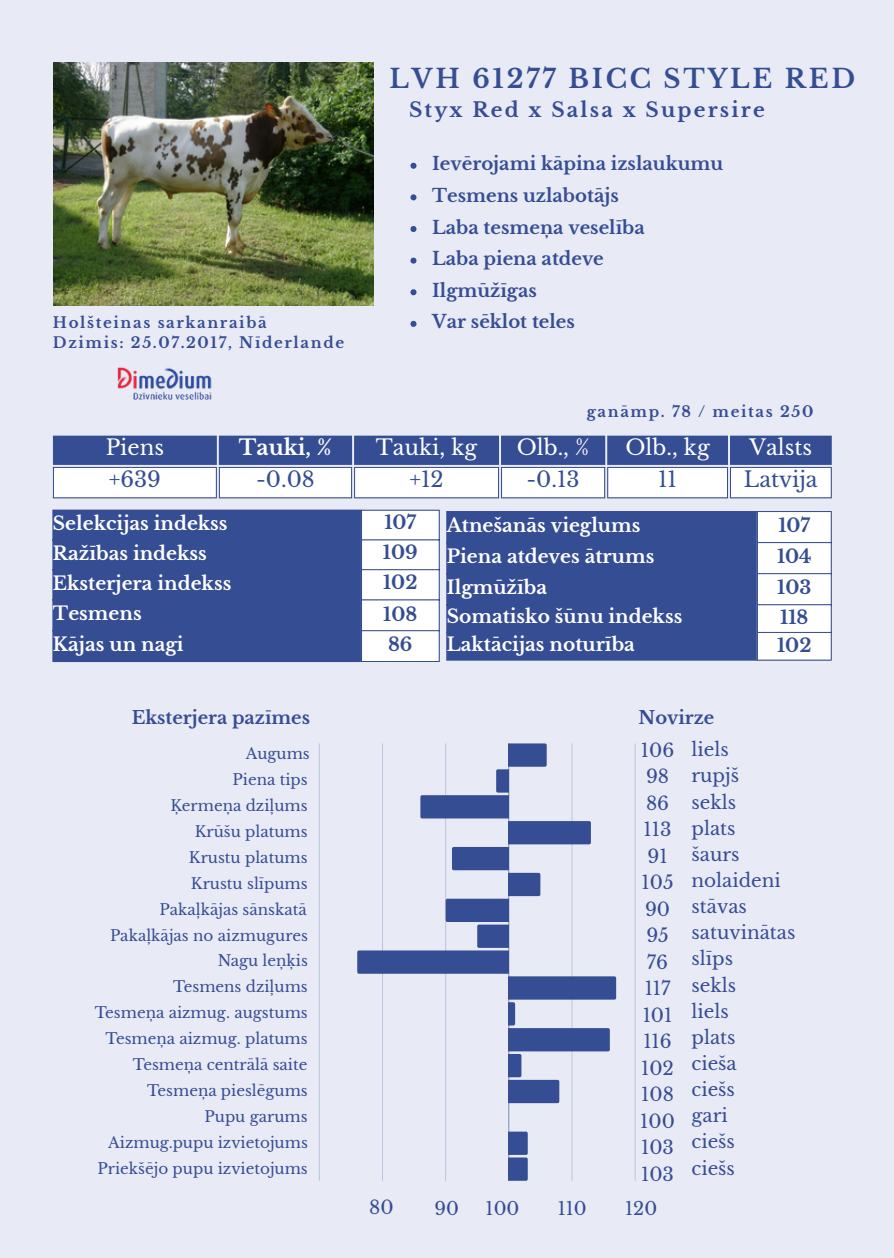
<style>
.page{position:relative;width:894px;height:1258px;background:#fff}
.page>*{position:absolute;margin:0;border:0;box-sizing:border-box;transform-origin:0 0}
.t1{font:700 25.8px "Libre Baskerville";letter-spacing:.11em;color:#354d93}
.t2{font:21.3px "Libre Baskerville";color:#fff}
.t3{font:21.3px "Libre Baskerville";color:#354d93}
.t4{font:700 21.3px "Libre Baskerville";color:#fff}
.t5{font:700 20.1px "Libre Baskerville";letter-spacing:.11em;color:#354d93}
.t6{font:700 18.6px "Libre Baskerville";color:#fff}
.t7{font:18.6px/26.4px "Libre Baskerville";color:#354d93;text-align:center}
.t8{font:700 18.6px "Libre Baskerville";color:#354d93}
.t9{font:700 18px "Libre Baskerville";color:#354d93}
.t10{font:18px "Libre Baskerville";color:#354d93}
.t11{font:15px/25.8px "Libre Baskerville";color:#354d93;text-align:right}
.t12{font:700 15px "Libre Baskerville";letter-spacing:.11em;color:#354d93}
</style>
<div class="page">
<div style="left:0;top:0;width:893px;height:1258px;background:#e8eaf5"></div>
<svg style="left:53px;top:436px;width:778px;height:62px;background:#9aa5c8"></svg>
<hr style="left:729px;top:467px;width:102px;height:1px;background:#354d93">
<hr style="left:729px;top:497px;width:102px;height:1px;background:#354d93">
<img style="left:117px;top:367px;width:95px;height:33px">
<hr style="left:319px;top:743px;width:1px;height:438px;background:#c2c8e0">
<hr style="left:382px;top:743px;width:1px;height:438px;background:#bbc2dc">
<hr style="left:445px;top:743px;width:1px;height:438px;background:#c2c8e0">
<hr style="left:508px;top:743px;width:1px;height:438px;background:#9da8cc">
<hr style="left:571px;top:743px;width:1px;height:438px;background:#d0d5e7">
<hr style="left:634px;top:743px;width:1px;height:438px;background:#d7dbeb">
<svg style="left:357px;top:743px;width:259px;height:360px"></svg>
<svg style="left:508px;top:1131px;width:19px;height:50px"></svg>
<div style="left:53px;top:510px;width:308px;height:152px;background:#354d93"></div>
<div style="left:362px;top:511px;width:76px;height:150px;background:#fff"></div>
<hr style="left:361px;top:511px;width:1px;height:150px;background:#354d93">
<hr style="left:438px;top:511px;width:1px;height:150px;background:#354d93">
<hr style="left:361px;top:510px;width:78px;height:1px;background:#354d93">
<hr style="left:361px;top:539px;width:78px;height:1px;background:#354d93">
<hr style="left:361px;top:569px;width:78px;height:1px;background:#354d93">
<hr style="left:361px;top:599px;width:78px;height:1px;background:#354d93">
<hr style="left:361px;top:630px;width:78px;height:1px;background:#354d93">
<hr style="left:361px;top:661px;width:78px;height:1px;background:#354d93">
<div style="left:446px;top:511px;width:310px;height:150px;background:#354d93"></div>
<div style="left:756px;top:512px;width:75px;height:149px;background:#fff"></div>
<hr style="left:756px;top:512px;width:1px;height:147px;background:#354d93">
<hr style="left:830px;top:512px;width:1px;height:147px;background:#354d93">
<hr style="left:756px;top:511px;width:75px;height:1px;background:#354d93">
<hr style="left:756px;top:542px;width:75px;height:1px;background:#354d93">
<hr style="left:756px;top:573px;width:75px;height:1px;background:#354d93">
<hr style="left:756px;top:604px;width:75px;height:1px;background:#354d93">
<hr style="left:756px;top:632px;width:75px;height:1px;background:#354d93">
<hr style="left:756px;top:659px;width:75px;height:1px;background:#354d93">
<img style="left:54px;top:62px;width:319px;height:243px">
<svg style="left:410px;top:163px;width:6px;height:6px"></svg>
<svg style="left:410px;top:194px;width:6px;height:6px"></svg>
<svg style="left:410px;top:226px;width:6px;height:6px"></svg>
<svg style="left:410px;top:258px;width:6px;height:6px"></svg>
<svg style="left:410px;top:289px;width:6px;height:6px"></svg>
<svg style="left:410px;top:321px;width:6px;height:6px"></svg>
<p class="t1" style="left:389px;top:63px;width:467px">LVH 61277 BICC STYLE RED</p>
<p class="t5" style="left:409px;top:97px;width:357px">Styx Red x Salsa x Supersire</p>
<p class="t9" style="left:432px;top:153px;width:292px">Ievērojami kāpina izslaukumu</p>
<p class="t9" style="left:432px;top:184px;width:188px">Tesmens uzlabotājs</p>
<p class="t9" style="left:432px;top:216px;width:214px">Laba tesmeņa veselība</p>
<p class="t9" style="left:432px;top:248px;width:173px">Laba piena atdeve</p>
<p class="t9" style="left:432px;top:279px;width:106px">Ilgmūžīgas</p>
<p class="t12" style="left:53px;top:314px;width:215px">Holšteinas sarkanraibā</p>
<p class="t9" style="left:432px;top:311px;width:144px">Var sēklot teles</p>
<p class="t12" style="left:53px;top:334px;width:292px">Dzimis: 25.07.2017, Nīderlande</p>
<p class="t12" style="left:586px;top:403px;width:228px">ganāmp. 78 / meitas 250</p>
<p class="t2" style="left:106px;top:434px;width:60px">Piens</p>
<p class="t4" style="left:239px;top:434px;width:95px">Tauki, %</p>
<p class="t2" style="left:376px;top:434px;width:103px">Tauki, kg</p>
<p class="t2" style="left:516px;top:434px;width:74px">Olb., %</p>
<h1 class="t2" style="left:625px;top:434px;width:86px">Olb., kg</h1>
<h2 class="t2" style="left:749px;top:434px;width:64px">Valsts</h2>
<p class="t3" style="left:109px;top:467px;width:54px">+639</p>
<p class="t3" style="left:256px;top:467px;width:60px">-0.08</p>
<p class="t3" style="left:409px;top:467px;width:36px">+12</p>
<p class="t3" style="left:526px;top:467px;width:55px">-0.13</p>
<p class="t3" style="left:658px;top:467px;width:20px">11</p>
<p class="t3" style="left:743px;top:467px;width:75px">Latvija</p>
<p class="t6" style="left:53px;top:512px;width:176px">Selekcijas indekss</p>
<p class="t8" style="left:384px;top:511px;width:33px">107</p>
<p class="t6" style="left:53px;top:542px;width:155px">Ražības indekss</p>
<p class="t8" style="left:383px;top:541px;width:36px">109</p>
<p class="t6" style="left:53px;top:572px;width:180px">Eksterjera indekss</p>
<p class="t8" style="left:383px;top:571px;width:36px">102</p>
<p class="t6" style="left:53px;top:602px;width:90px">Tesmens</p>
<p class="t8" style="left:383px;top:602px;width:35px">108</p>
<p class="t6" style="left:53px;top:633px;width:132px">Kājas un nagi</p>
<p class="t8" style="left:388px;top:633px;width:26px">86</p>
<p class="t6" style="left:446px;top:514px;width:195px">Atnešanās vieglums</p>
<p class="t8" style="left:778px;top:514px;width:33px">107</p>
<p class="t6" style="left:446px;top:545px;width:209px">Piena atdeves ātrums</p>
<p class="t8" style="left:776px;top:545px;width:36px">104</p>
<p class="t6" style="left:446px;top:576px;width:102px">Ilgmūžība</p>
<p class="t8" style="left:777px;top:576px;width:36px">103</p>
<p class="t6" style="left:446px;top:605px;width:237px">Somatisko šūnu indekss</p>
<p class="t8" style="left:780px;top:606px;width:30px">118</p>
<p class="t6" style="left:446px;top:633px;width:189px">Laktācijas noturība</p>
<p class="t8" style="left:776px;top:633px;width:36px">102</p>
<h3 class="t9" style="left:132px;top:707px;width:180px">Eksterjera pazīmes</h3>
<h4 class="t9" style="left:638px;top:707px;width:77px">Novirze</h4>
<h3 class="t7" style="left:691px;top:737px;width:106px;text-align:left">liels<br>rupjš<br>sekls<br>plats<br>šaurs nolaideni stāvas satuvinātas slīps<br>sekls<br>liels<br>plats<br>cieša<br>ciešs<br>gari<br>ciešs<br>ciešs</h3>
<p class="t7" style="left:369px;top:1194px;width:26px">80</p>
<h5 class="t10" style="left:434px;top:1197px;width:26px">90</h5>
<p class="t10" style="left:485px;top:1197px;width:35px">100</p>
<h5 class="t10" style="left:557px;top:1197px;width:30px">110</h5>
<h5 class="t10" style="left:625px;top:1197px;width:33px">120</h5>
<h4 class="t7" style="left:640px;top:737px;width:36px">106<br>98<br>86<br>113<br>91<br>105<br>90<br>95<br>76<br>117<br>101<br>116<br>102<br>108<br>100<br>103<br>103</h4>
<p class="t11" style="left:95px;top:741px;width:216px">Augums<br>Piena tips<br>Ķermeņa dziļums<br>Krūšu platums<br>Krustu platums<br>Krustu slīpums<br>Pakaļkājas sānskatā<br>Pakaļkājas no aizmugures<br>Nagu leņķis<br>Tesmens dziļums<br>Tesmeņa aizmug. augstums<br>Tesmeņa aizmug. platums<br>Tesmeņa centrālā saite<br>Tesmeņa pieslēgums<br>Pupu garums<br>Aizmug.pupu izvietojums<br>Priekšējo pupu izvietojums</p>
</div>
